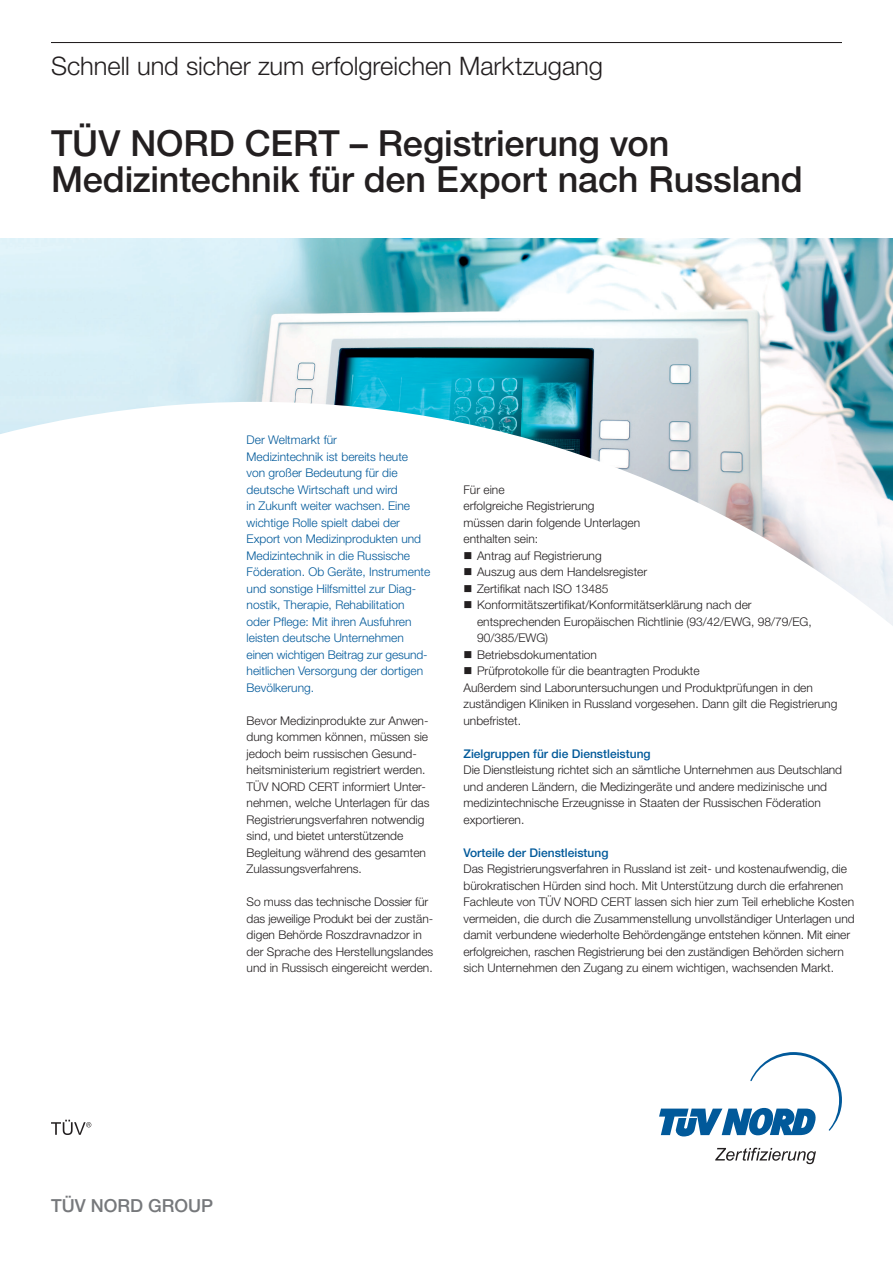
<style>
.page{position:relative;width:893px;height:1263px;background:#fff}
.page>*{position:absolute;margin:0;border:0;box-sizing:border-box;transform-origin:0 0}
.t1{font:500 36px/36px "Helvetica Neue";letter-spacing:-.005em;color:#231f20}
.t2{font:300 25.5px "Helvetica Neue";letter-spacing:-.005em;color:#231f20}
.t3{font:500 18px "Helvetica Neue";color:#76787b}
.t4{font:300 12px/16.5px "Helvetica Neue";color:#231f20}
.t5{font:300 12px/16.5px "Helvetica Neue";color:#01599a}
.t6{font:500 12px "Helvetica Neue";color:#01599a}
</style>
<div class="page">
<img style="left:0;top:238px;width:893px;height:164px">
<svg style="left:0;top:402px;width:893px;height:224px"></svg>
<hr style="left:51px;top:42px;width:791px;height:1px;background:#231f20">
<svg style="left:51px;top:1120px;width:40px;height:15px"></svg>
<svg style="left:715px;top:1148px;width:101px;height:16px"></svg>
<svg style="left:659px;top:1052px;width:183px;height:84px"></svg>
<svg style="left:472px;top:560px;width:12px;height:1px"></svg>
<svg style="left:472px;top:576px;width:12px;height:1px"></svg>
<svg style="left:472px;top:593px;width:12px;height:1px"></svg>
<svg style="left:472px;top:609px;width:12px;height:1px"></svg>
<h2 class="t2" style="left:51px;top:51px;width:554px">Schnell und sicher zum erfolgreichen Marktzugang</h2>
<h1 class="t1" style="left:51px;top:124px;width:753px">TÜV NORD CERT – Registrierung von<br>Medizintechnik für den Export nach Russland</h1>
<p class="t5" style="left:247px;top:432px;width:185px">Der Weltmarkt für<br>Medizintechnik ist bereits heute<br>von großer Bedeutung für die deutsche Wirtschaft und wird<br>in Zukunft weiter wachsen. Eine wichtige Rolle spielt dabei der<br>Export von Medizinprodukten und<br>Medizintechnik in die Russische<br>Föderation. Ob Geräte, Instrumente und sonstige Hilfsmittel zur Diag&shy;nostik, Therapie, Rehabilitation oder Pflege: Mit ihren Ausfuhren leisten deutsche Unternehmen einen wichtigen Beitrag zur gesund&shy;heitlichen Versorgung der dortigen<br>Bevölkerung.</p>
<p class="t4" style="left:247px;top:712px;width:184px">Bevor Medizinprodukte zur Anwen&shy;dung kommen können, müssen sie jedoch beim russischen Gesund&shy;heitsministerium registriert werden.<br>TÜV NORD CERT informiert Unter&shy;nehmen, welche Unterlagen für das Registrierungsverfahren notwendig sind, und bietet unterstützende Begleitung während des gesamten Zulassungsverfahrens.</p>
<p class="t4" style="left:247px;top:894px;width:188px">So muss das technische Dossier für das jeweilige Produkt bei der zustän&shy;digen Behörde Roszdravnadzor in der Sprache des Herstellungslandes und in Russisch eingereicht werden.</p>
<p class="t4" style="left:463px;top:481px;width:178px">Für eine<br>erfolgreiche Registrierung<br>müssen darin folgende Unterlagen enthalten sein:</p>
<p class="t4" style="left:463px;top:547px;width:140px">■ Antrag auf Registrierung</p>
<p class="t4" style="left:463px;top:564px;width:185px">■ Auszug aus dem Handelsregister</p>
<p class="t4" style="left:463px;top:580px;width:147px">■ Zertifikat nach ISO 13485</p>
<p class="t4" style="left:477px;top:597px;width:336px;text-indent:-14px">■ Konformitätszertifikat/Konformitätserklärung nach der entsprechenden Europäischen Richtlinie (93/42/EWG, 98/79/EG,<br>90/385/EWG)</p>
<p class="t4" style="left:463px;top:646px;width:135px">■ Betriebsdokumentation</p>
<p class="t4" style="left:463px;top:663px;width:375px">■ Prüfprotokolle für die beantragten Produkte<br>Außerdem sind Laboruntersuchungen und Produktprüfungen in den zuständigen Kliniken in Russland vorgesehen. Dann gilt die Registrierung unbefristet.</p>
<p class="t6" style="left:463px;top:746px;width:189px">Zielgruppen für die Dienstleistung</p>
<p class="t4" style="left:463px;top:762px;width:380px">Die Dienstleistung richtet sich an sämtliche Unternehmen aus Deutschland und anderen Ländern, die Medizingeräte und andere medizinische und medizintechnische Erzeugnisse in Staaten der Russischen Föderation exportieren.</p>
<p class="t6" style="left:463px;top:845px;width:146px">Vorteile der Dienstleistung</p>
<p class="t4" style="left:463px;top:861px;width:393px">Das Registrierungsverfahren in Russland ist zeit- und kostenaufwendig, die bürokratischen Hürden sind hoch. Mit Unterstützung durch die erfahrenen Fachleute von TÜV NORD CERT lassen sich hier zum Teil erhebliche Kosten vermeiden, die durch die Zusammenstellung unvollständiger Unterlagen und damit verbundene wiederholte Behördengänge entstehen können. Mit einer erfolgreichen, raschen Registrierung bei den zuständigen Behörden sichern sich Unternehmen den Zugang zu einem wichtigen, wachsenden Markt.</p>
<h3 class="t3" style="left:51px;top:1194px;width:164px">TÜV NORD GROUP</h3>
</div>
